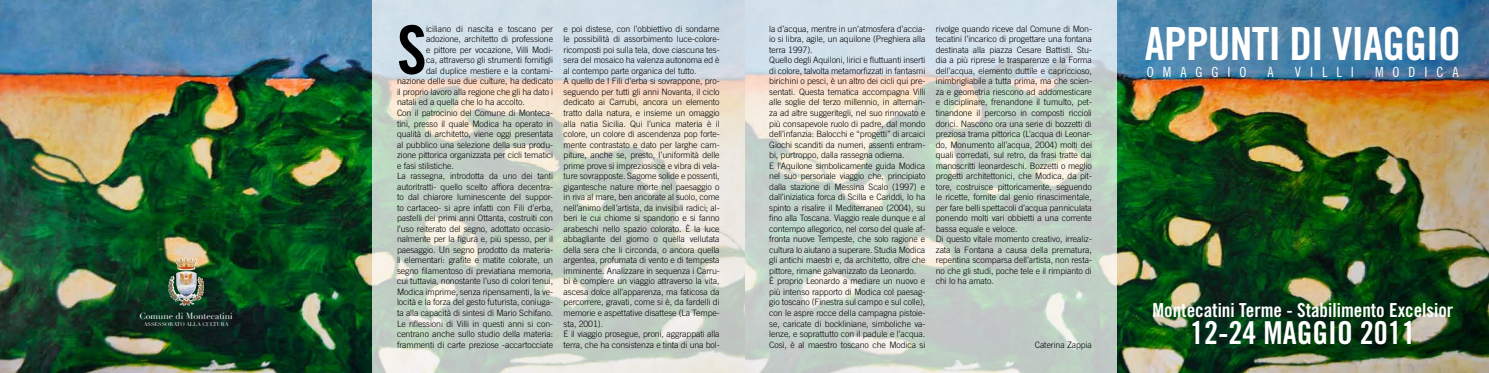
<style>
.page{position:relative;width:1489px;height:373px;background:#fff}
.page>*{position:absolute;margin:0;border:0;box-sizing:border-box;transform-origin:0 0}
.t1{font:66.94px "Trade Gothic Bold Cond Twenty";color:#000}
.t2{font:45.5px "Trade Gothic Bold Cond Twenty";letter-spacing:-.02em;color:#fff}
.t3{font:31.5px "Trade Gothic Bold Cond Twenty";color:#fff}
.t4{font:19.25px "Trade Gothic Bold Cond Twenty";color:#fff}
.t5{font:14px "Trade Gothic Cond Eighteen";letter-spacing:.64em;color:#fff}
.t6{font:300 8.75px/10.5px "Trade Gothic";letter-spacing:-.01em;color:#000}
.t7{font:8.75px "Didot";color:#fff}
.t8{font:5.25px "Didot";color:#fff}
</style>
<div class="page">
<img style="left:0;top:0;width:1488px;height:372px">
<svg style="left:372px;top:0;width:744px;height:372px;background:#cfd7d0"></svg>
<img style="left:175px;top:257px;width:22px;height:13px">
<p class="t7" style="left:139px;top:310px;width:95px">Comune di Montecatini</p>
<p class="t8" style="left:144px;top:320px;width:86px">ASSESSORATO ALLA CULTURA</p>
<h1 class="t1" style="left:397px;top:9px;width:31px">S</h1>
<p class="t6" style="left:426px;top:23px;width:128px">iciliano di nascita e toscano per</p>
<p class="t6" style="left:426px;top:34px;width:128px">adozione, architetto di professione</p>
<p class="t6" style="left:426px;top:44px;width:128px">e pittore per vocazione, Villi Modi-</p>
<p class="t6" style="left:426px;top:55px;width:128px">ca, attraverso gli strumenti fornitigli</p>
<p class="t6" style="left:426px;top:65px;width:128px">dal duplice mestiere e la contami-</p>
<p class="t6" style="left:397px;top:76px;width:157px">nazione delle sue due culture, ha dedicato</p>
<p class="t6" style="left:397px;top:86px;width:157px">il proprio lavoro alla regione che gli ha dato i</p>
<p class="t6" style="left:397px;top:97px;width:129px">natali ed a quella che lo ha accolto.</p>
<p class="t6" style="left:397px;top:107px;width:157px">Con il patrocinio del Comune di Monteca-</p>
<p class="t6" style="left:397px;top:118px;width:157px">tini, presso il quale Modica ha operato in</p>
<p class="t6" style="left:397px;top:128px;width:157px">qualità di architetto, viene oggi presentata</p>
<p class="t6" style="left:397px;top:139px;width:157px">al pubblico una selezione della sua produ-</p>
<p class="t6" style="left:397px;top:149px;width:157px">zione pittorica organizzata per cicli tematici</p>
<p class="t6" style="left:397px;top:160px;width:58px">e fasi stilistiche.</p>
<p class="t6" style="left:397px;top:170px;width:157px">La rassegna, introdotta da uno dei tanti</p>
<p class="t6" style="left:397px;top:181px;width:157px">autoritratti- quello scelto affiora decentra-</p>
<p class="t6" style="left:397px;top:191px;width:157px">to dal chiarore luminescente del suppor-</p>
<p class="t6" style="left:397px;top:202px;width:157px">to cartaceo- si apre infatti con Fili d’erba,</p>
<p class="t6" style="left:397px;top:212px;width:157px">pastelli dei primi anni Ottanta, costruiti con</p>
<p class="t6" style="left:397px;top:223px;width:157px">l’uso reiterato del segno, adottato occasio-</p>
<p class="t6" style="left:397px;top:233px;width:157px">nalmente per la figura e, più spesso, per il</p>
<p class="t6" style="left:397px;top:244px;width:157px">paesaggio. Un segno prodotto da materia-</p>
<p class="t6" style="left:397px;top:254px;width:157px">li elementari: grafite e matite colorate, un</p>
<p class="t6" style="left:397px;top:265px;width:157px">segno filamentoso di previatiana memoria,</p>
<p class="t6" style="left:397px;top:275px;width:157px">cui tuttavia, nonostante l’uso di colori tenui,</p>
<p class="t6" style="left:397px;top:286px;width:157px">Modica imprime, senza ripensamenti, la ve-</p>
<p class="t6" style="left:397px;top:296px;width:157px">locità e la forza del gesto futurista, coniuga-</p>
<p class="t6" style="left:397px;top:307px;width:157px">ta alla capacità di sintesi di Mario Schifano.</p>
<p class="t6" style="left:397px;top:317px;width:157px">Le riflessioni di Villi in questi anni si con-</p>
<p class="t6" style="left:397px;top:328px;width:157px">centrano anche sullo studio della materia:</p>
<p class="t6" style="left:397px;top:338px;width:157px">frammenti di carte preziose -accartocciate</p>
<p class="t6" style="left:563px;top:23px;width:157px">e poi distese, con l’obbiettivo di sondarne le possibilità di assorbimento luce-colore&shy;ricomposti poi sulla tela, dove ciascuna tes&shy;sera del mosaico ha valenza autonoma ed è al contempo parte organica del tutto.<br>A quello de I Fili d’erba si sovrappone, pro&shy;seguendo per tutti gli anni Novanta, il ciclo dedicato ai Carrubi, ancora un elemento tratto dalla natura, e insieme un omaggio alla natia Sicilia. Qui l’unica materia è il colore, un colore di ascendenza pop forte&shy;mente contrastato e dato per larghe cam&shy;piture, anche se, presto, l’uniformità delle prime prove si impreziosisce e vibra di vela&shy;ture sovrapposte. Sagome solide e possenti, gigantesche nature morte nel paesaggio o in riva al mare, ben ancorate al suolo, come nell’animo dell’artista, da invisibili radici; al&shy;beri le cui chiome si spandono e si fanno arabeschi nello spazio colorato. È la luce abbagliante del giorno o quella vellutata della sera che li circonda, o ancora quella argentea, profumata di vento e di tempesta imminente. Analizzare in sequenza i Carru&shy;bi è compiere un viaggio attraverso la vita, ascesa dolce all’apparenza, ma faticosa da percorrere, gravati, come si è, da fardelli di memorie e aspettative disattese (La Tempe&shy;sta, 2001).<br>E il viaggio prosegue, proni, aggrappati alla terra, che ha consistenza e tinta di una bol-</p>
<p class="t6" style="left:769px;top:23px;width:157px">la d’acqua, mentre in un’atmosfera d’accia&shy;io si libra, agile, un aquilone (Preghiera alla terra 1997).<br>Quello degli Aquiloni, lirici e fluttuanti inserti di colore, talvolta metamorfizzati in fantasmi birichini o pesci, è un altro dei cicli qui pre&shy;sentati. Questa tematica accompagna Villi alle soglie del terzo millennio, in alternan&shy;za ad altre suggeritegli, nel suo rinnovato e più consapevole ruolo di padre, dal mondo dell’infanzia: Balocchi e “progetti” di arcaici Giochi scanditi da numeri, assenti entram&shy;bi, purtroppo, dalla rassegna odierna.<br>E l’Aquilone simbolicamente guida Modica nel suo personale viaggio che, principiato dalla stazione di Messina Scalo (1997) e dall’iniziatica forca di Scilla e Cariddi, lo ha spinto a risalire il Mediterraneo (2004), su fino alla Toscana. Viaggio reale dunque e al contempo allegorico, nel corso del quale af&shy;fronta nuove Tempeste, che solo ragione e cultura lo aiutano a superare. Studia Modica gli antichi maestri e, da architetto, oltre che pittore, rimane galvanizzato da Leonardo.<br>È proprio Leonardo a mediare un nuovo e più intenso rapporto di Modica col paesag&shy;gio toscano (Finestra sul campo e sul colle), con le aspre rocce della campagna pistoie&shy;se, caricate di bockliniane, simboliche va&shy;lenze, e soprattutto con il padule e l’acqua.<br>Così, è al maestro toscano che Modica si</p>
<p class="t6" style="left:935px;top:23px;width:157px">rivolge quando riceve dal Comune di Mon&shy;tecatini l’incarico di progettare una fontana destinata alla piazza Cesare Battisti. Stu&shy;dia a più riprese le trasparenze e la Forma dell’acqua, elemento duttile e capriccioso, inimbrigliabile a tutta prima, ma che scien&shy;za e geometria riescono ad addomesticare e disciplinare, frenandone il tumulto, pet&shy;tinandone il percorso in composti riccioli dorici. Nascono ora una serie di bozzetti di preziosa trama pittorica (L’acqua di Leonar&shy;do, Monumento all’acqua, 2004) molti dei quali corredati, sul retro, da frasi tratte dai manoscritti leonardeschi. Bozzetti o meglio progetti architettonici, che Modica, da pit&shy;tore, costruisce pittoricamente, seguendo le ricette, fornite dal genio rinascimentale, per fare belli spettacoli d’acqua panniculata ponendo molti vari obbietti a una corrente bassa equale e veloce.<br>Di questo vitale momento creativo, irrealiz&shy;zata la Fontana a causa della prematura, repentina scomparsa dell’artista, non resta&shy;no che gli studi, poche tele e il rimpianto di chi lo ha amato.</p>
<p class="t6" style="left:1034px;top:338px;width:59px">Caterina Zappia</p>
<h2 class="t2" style="left:1144px;top:16px;width:317px">APPUNTI DI VIAGGIO</h2>
<h3 class="t5" style="left:1146px;top:63px;width:101px">OMAGGIO</h3>
<h3 class="t5" style="left:1267px;top:63px;width:8px">A</h3>
<h3 class="t5" style="left:1294px;top:63px;width:61px">VILLI</h3>
<h3 class="t5" style="left:1374px;top:63px;width:85px">MODICA</h3>
<h3 class="t4" style="left:1152px;top:297px;width:302px">Montecatini Terme - Stabilimento Excelsior</h3>
<h3 class="t3" style="left:1189px;top:313px;width:227px">12-24 MAGGIO 2011</h3>
</div>
